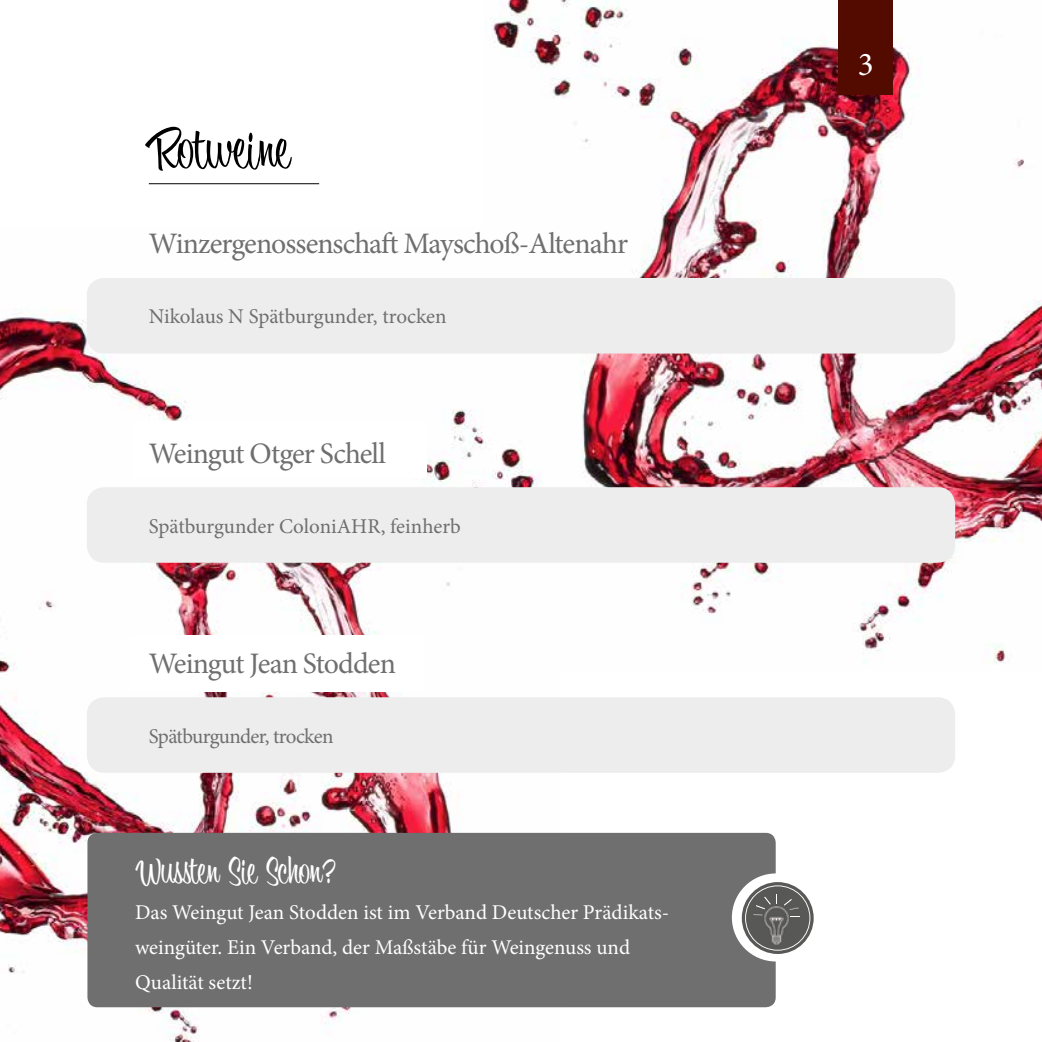
<style>
.page{position:relative;width:1042px;height:1042px;background:#fff}
.page>*{position:absolute;margin:0;border:0;box-sizing:border-box;transform-origin:0 0}
.t1{font:57.75px "Bounce Script";color:#000}
.t2{font:38.5px "Bounce Script";letter-spacing:-.01em;color:#fff}
.t3{font:33.25px "Minion Pro";color:#fff}
.t4{font:29.75px "Minion Pro";letter-spacing:-.03em;color:#706f6f}
.t5{font:21px/35px "Minion Pro";color:#fff}
.t6{font:21px "Minion Pro";letter-spacing:-.005em;color:#706f6f}
.t7{font:21px "Minion Pro";letter-spacing:-.03em;color:#706f6f}
</style>
<div class="page">
<img style="left:491px;top:0;width:551px;height:664px">
<img style="left:0;top:228px;width:560px;height:814px">
<div style="left:87px;top:278px;width:868px;height:75px;background:#ededed;border-radius:17px"></div>
<hr style="left:149px;top:183px;width:170px;height:1px;background:#000">
<div style="left:87px;top:487px;width:868px;height:76px;background:#ededed;border-radius:17px"></div>
<div style="left:87px;top:697px;width:868px;height:76px;background:#ededed;border-radius:17px"></div>
<div style="left:130px;top:635px;width:294px;height:56px;background:#fff"></div>
<div style="left:132px;top:422px;width:294px;height:56px;background:#fff"></div>
<div style="left:87px;top:833px;width:689px;height:174px;background:#706f6f;border-radius:10px"></div>
<div style="left:732px;top:873px;width:88px;height:88px;background:#fff;border-radius:50%"></div>
<div style="left:838px;top:0;width:55px;height:94px;background:#530b00"></div>
<svg style="left:742px;top:882px;width:71px;height:72px"></svg>
<svg style="left:745px;top:885px;width:65px;height:65px;background:#777776"></svg>
<h1 class="t1" style="left:149px;top:117px;width:143px">Rotweine</h1>
<h3 class="t4" style="left:149px;top:224px;width:481px">Winzergenossenschaft Mayschoß-Altenahr</h3>
<p class="t6" style="left:149px;top:302px;width:299px">Nikolaus N Spätburgunder, trocken</p>
<h3 class="t4" style="left:149px;top:434px;width:238px">Weingut Otger Schell</h3>
<p class="t6" style="left:149px;top:512px;width:314px">Spätburgunder ColoniAHR, feinherb</p>
<h3 class="t4" style="left:149px;top:644px;width:249px">Weingut Jean Stodden</h3>
<p class="t7" style="left:149px;top:722px;width:186px">Spätburgunder, trocken</p>
<h2 class="t2" style="left:135px;top:849px;width:202px">Wussten Sie Schon?</h2>
<p class="t5" style="left:135px;top:894px;width:536px">Das Weingut Jean Stodden ist im Verband Deutscher Prädikats&shy;weingüter. Ein Verband, der Maßstäbe für Weingenuss und<br>Qualität setzt!</p>
<h3 class="t3" style="left:857px;top:42px;width:17px">3</h3>
</div>
